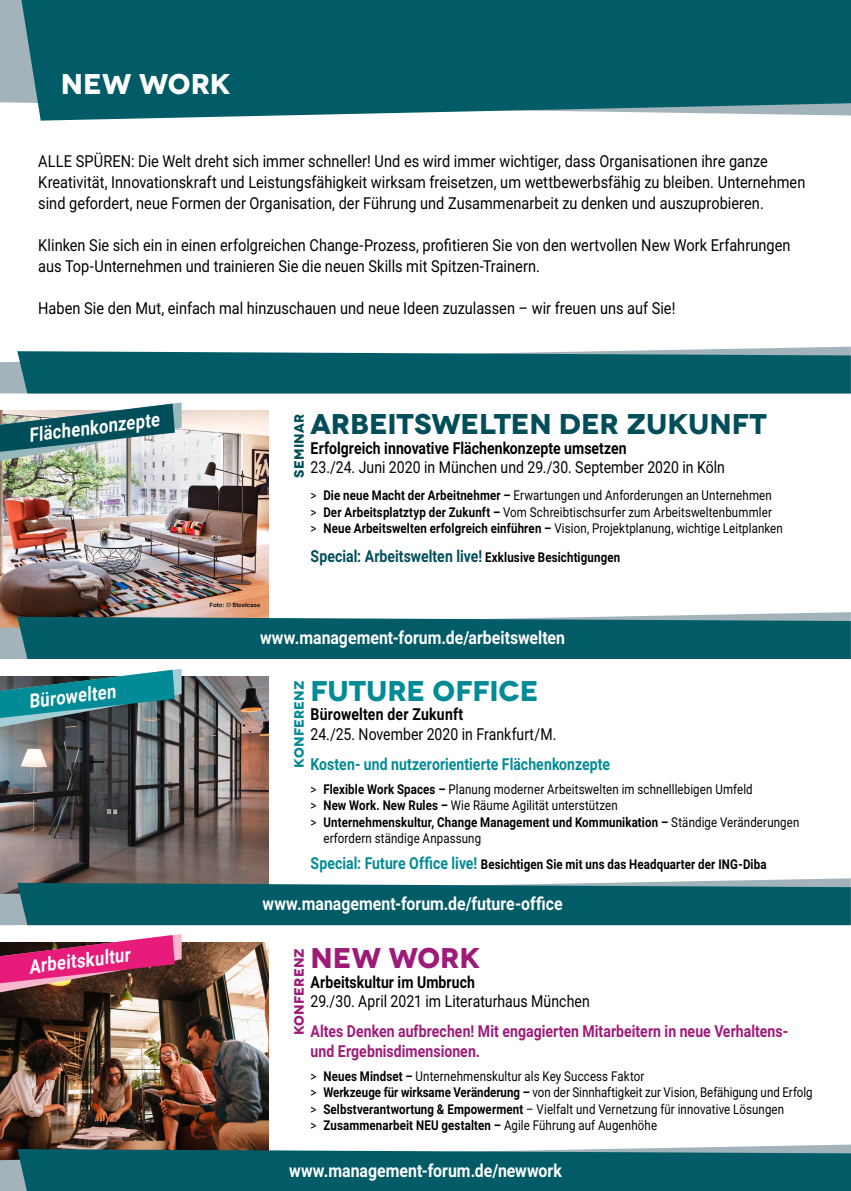
<style>
.page{position:relative;width:851px;height:1191px;background:#fff}
.page>*{position:absolute;margin:0;border:0;box-sizing:border-box;transform-origin:0 0}
.t1{font:700 28.5px "Novecentowide";letter-spacing:-.01em;color:#004e59}
.t2{font:700 28.5px "Novecentowide";letter-spacing:-.005em;color:#008b96}
.t3{font:700 28.5px "Novecentowide";letter-spacing:-.01em;color:#9e1a79}
.t4{font:700 28.5px "Novecentowide";letter-spacing:-.01em;color:#fff}
.t5{font:700 19.5px "Roboto";color:#fff;scale:.85 1}
.t6{font:700 18px "Roboto";color:#fff;scale:.88 1}
.t7{font:16.5px/21px "Roboto";letter-spacing:.005em;color:#000;scale:.88 1}
.t8{font:16.5px "Roboto";letter-spacing:.005em;color:#000;scale:.85 1}
.t9{font:700 16.5px/19.5px "Roboto";letter-spacing:.005em;color:#9e1a79;scale:.85 1}
.t10{font:700 16.5px "Roboto";letter-spacing:.005em;color:#000;scale:.85 1}
.t11{font:700 16.5px "Roboto";letter-spacing:.005em;color:#004e59;scale:.85 1}
.t12{font:700 16.5px "Roboto";letter-spacing:.005em;color:#008b96;scale:.85 1}
.t13{font:13.5px/16.5px "Roboto";letter-spacing:.01em;color:#000;scale:.85 1}
.t14{font:700 13.5px "Roboto";letter-spacing:.015em;color:#000;scale:.85 1}
.t15{font:700 13.5px "Novecentowide";letter-spacing:.005em;color:#9e1a79}
.t16{font:700 13.5px "Novecentowide";letter-spacing:.005em;color:#008b96}
.t17{font:700 13.5px "Novecentowide";letter-spacing:.01em;color:#004e59}
.s1{font-weight:700}
.s2{font-size:13.5px;color:#000}
.s3{font-weight:400}
.s4{font-size:16.5px;color:#008b96}
</style>
<div class="page">
<img style="left:0;top:943px;width:268px;height:201px">
<svg style="left:0;top:934px;width:182px;height:58px;background:#b1466e"></svg>
<img style="left:0;top:410px;width:268px;height:202px">
<img style="left:0;top:402px;width:182px;height:59px">
<img style="left:0;top:676px;width:268px;height:202px">
<svg style="left:0;top:668px;width:182px;height:59px;background:#45898f"></svg>
<svg style="left:0;top:347px;width:850px;height:46px;background:#24717b"></svg>
<div style="left:0;top:0;width:21px;height:103px;background:#a2b3ba"></div>
<svg style="left:21px;top:0;width:829px;height:121px;background:#146771"></svg>
<svg style="left:0;top:1144px;width:850px;height:47px;background:#226b74"></svg>
<svg style="left:0;top:612px;width:850px;height:47px;background:#236d76"></svg>
<svg style="left:0;top:878px;width:850px;height:47px;background:#226c76"></svg>
<h1 class="t4" style="left:61px;top:66px;width:171px">NEW WORK</h1>
<p class="t7" style="left:38px;top:150px;width:873px">ALLE SPÜREN: Die Welt dreht sich immer schneller! Und es wird immer wichtiger, dass Organisationen ihre ganze<br>Kreativität, Innovationskraft und Leistungsfähigkeit wirksam freisetzen, um wettbewerbsfähig zu bleiben. Unternehmen sind gefordert, neue Formen der Organisation, der Führung und Zusammenarbeit zu denken und auszuprobieren.</p>
<p class="t7" style="left:38px;top:234px;width:856px">Klinken Sie sich ein in einen erfolgreichen Change-Prozess, profitieren Sie von den wertvollen New Work Erfahrungen aus Top-Unternehmen und trainieren Sie die neuen Skills mit Spitzen-Trainern.</p>
<p class="t7" style="left:38px;top:297px;width:725px">Haben Sie den Mut, einfach mal hinzuschauen und neue Ideen zuzulassen – wir freuen uns auf Sie!</p>
<h1 class="t1" style="left:310px;top:406px;width:457px">ARBEITSWELTEN DER ZUKUNFT</h1>
<p class="t10" style="left:310px;top:436px;width:373px">Erfolgreich innovative Flächenkonzepte umsetzen</p>
<p class="t8" style="left:310px;top:456px;width:488px">23./24. Juni 2020 in München und 29./30. September 2020 in Köln</p>
<p class="t13" style="left:310px;top:487px;width:557px">&gt; <span class="s1">Die neue Macht der Arbeitnehmer –</span> Erwartungen und Anforderungen an Unternehmen<br>&gt; <span class="s1">Der Arbeitsplatztyp der Zukunft –</span> Vom Schreibtischsurfer zum Arbeitsweltenbummler<br>&gt; <span class="s1">Neue Arbeitswelten erfolgreich einführen –</span> Vision, Projektplanung, wichtige Leitplanken</p>
<p class="t11" style="left:310px;top:544px;width:366px">Special: Arbeitswelten live! <span class="s2">Exklusive Besichtigungen</span></p>
<h2 class="t5" style="left:27px;top:421px;width:156px;rotate:-7deg">Flächenkonzepte</h2>
<p class="t17" style="left:290px;top:477px;width:65px;rotate:-90deg">SEMINAR</p>
<h3 class="t6" style="left:260px;top:625px;width:348px">www.management-forum.de/arbeitswelten</h3>
<h1 class="t2" style="left:310px;top:673px;width:229px">FUTURE OFFICE</h1>
<p class="t10" style="left:310px;top:702px;width:181px">Bürowelten der Zukunft</p>
<p class="t8" style="left:310px;top:722px;width:291px">24./25. November 2020 in Frankfurt/M.</p>
<p class="t12" style="left:310px;top:752px;width:354px">Kosten- und nutzerorientierte Flächenkonzepte</p>
<p class="t13" style="left:310px;top:780px;width:521px">&gt; <span class="s1">Flexible Work Spaces –</span> Planung moderner Arbeitswelten im schnelllebigen Umfeld</p>
<p class="t13" style="left:310px;top:796px;width:363px">&gt; <span class="s1">New Work. New Rules –</span> Wie Räume Agilität unterstützen</p>
<p class="t14" style="left:310px;top:812px;width:576px"><span class="s3">&gt;</span> Unternehmenskultur, Change Management und Kommunikation – <span class="s3">Ständige Veränderungen</span></p>
<p class="t13" style="left:323px;top:829px;width:187px">erfordern ständige Anpassung</p>
<p class="t14" style="left:310px;top:854px;width:538px"><span class="s4">Special: Future Office live!</span> Besichtigen Sie mit uns das Headquarter der ING-Diba</p>
<h2 class="t5" style="left:27px;top:688px;width:104px;rotate:-7deg">Bürowelten</h2>
<p class="t16" style="left:290px;top:767px;width:88px;rotate:-90deg">KONFERENZ</p>
<h2 class="t5" style="left:27px;top:953px;width:121px;rotate:-7deg">Arbeitskultur</h2>
<h3 class="t6" style="left:262px;top:891px;width:343px">www.management-forum.de/future-office</h3>
<h1 class="t3" style="left:310px;top:940px;width:171px">NEW WORK</h1>
<p class="t10" style="left:310px;top:970px;width:195px">Arbeitskultur im Umbruch</p>
<p class="t8" style="left:310px;top:989px;width:330px">29./30. April 2021 im Literaturhaus München</p>
<p class="t9" style="left:310px;top:1021px;width:563px">Altes Denken aufbrechen! Mit engagierten Mitarbeitern in neue Verhaltens&shy;und Ergebnisdimensionen.</p>
<p class="t13" style="left:310px;top:1067px;width:592px">&gt; <span class="s1">Neues Mindset –</span> Unternehmenskultur als Key Success Faktor<br>&gt; <span class="s1">Werkzeuge für wirksame Veränderung –</span> von der Sinnhaftigkeit zur Vision, Befähigung und Erfolg &gt; <span class="s1">Selbstverantwortung &amp; Empowerment</span> – Vielfalt und Vernetzung für innovative Lösungen<br>&gt; <span class="s1">Zusammenarbeit NEU gestalten –</span> Agile Führung auf Augenhöhe</p>
<p class="t15" style="left:290px;top:1035px;width:88px;rotate:-90deg">KONFERENZ</p>
<h3 class="t6" style="left:289px;top:1157px;width:311px">www.management-forum.de/newwork</h3>
</div>
